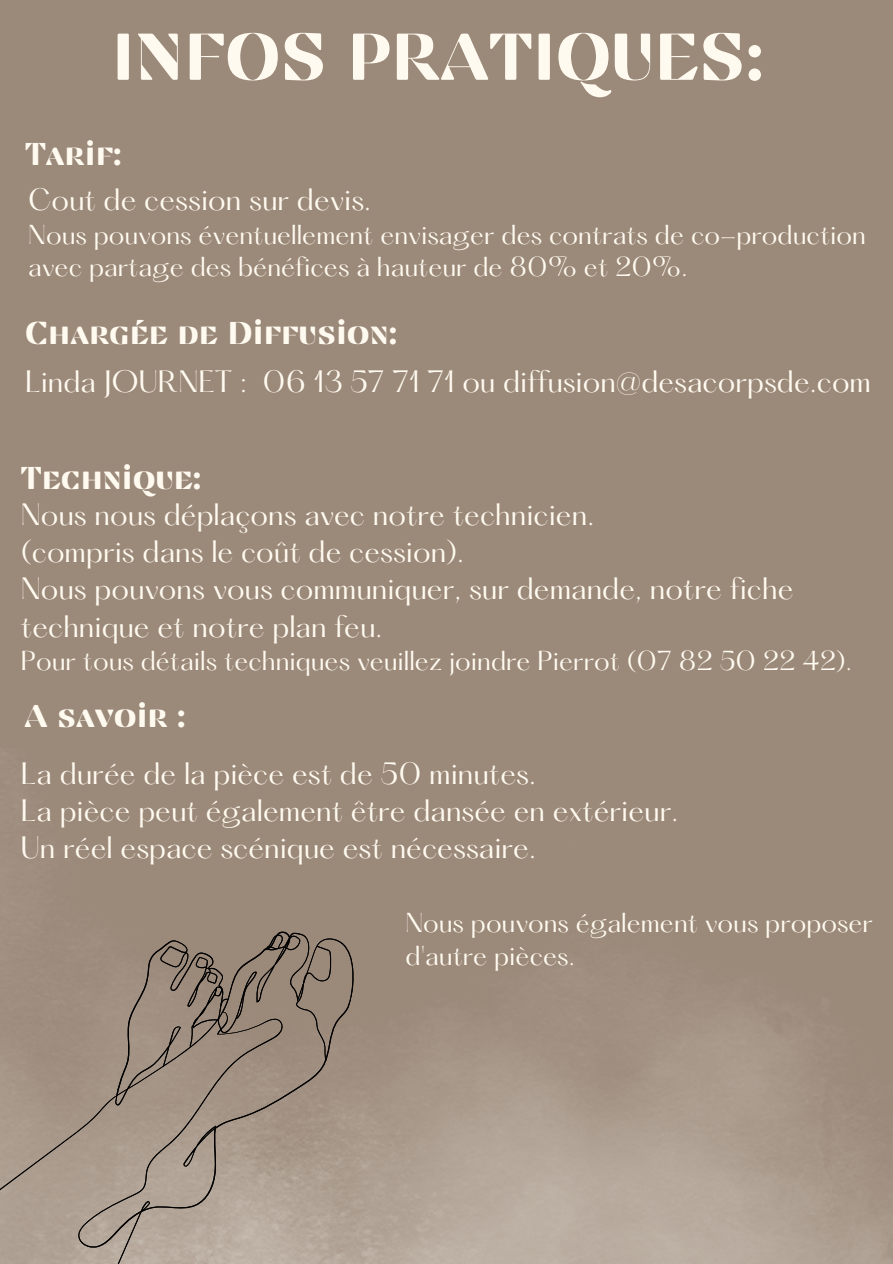
<style>
.page{position:relative;width:893px;height:1264px;background:#fff}
.page>*{position:absolute;margin:0;border:0;box-sizing:border-box;transform-origin:0 0}
.t1{font:66px "Findel Display";color:#fffaef}
.t2{font:31.5px "Findel Display";color:#fffaef}
.t3{font:27px/37.2px "Hatton";color:#fffaef}
.t4{font:24px/32.7px "Hatton";color:#fffaef}
</style>
<div class="page">
<div style="left:0;top:0;width:892px;height:1263px;background:#9b897a"></div>
<img style="left:0;top:753px;width:892px;height:509px">
<svg style="left:0;top:875px;width:364px;height:388px"></svg>
<svg style="left:264px;top:929px;width:87px;height:131px"></svg>
<svg style="left:110px;top:1196px;width:40px;height:67px"></svg>
<svg style="left:111px;top:933px;width:146px;height:182px"></svg>
<p class="t1" style="left:112px;top:18px;width:653px">INFOS PRATIQUES:</p>
<p class="t2" style="left:25px;top:136px;width:98px">Tarif:</p>
<p class="t3" style="left:28px;top:184px;width:344px">Cout de cession sur devis.</p>
<p class="t4" style="left:28px;top:220px;width:839px">Nous pouvons éventuellement envisager des contrats de co-production avec partage des bénéfices à hauteur de 80% et 20%.</p>
<p class="t2" style="left:25px;top:315px;width:374px">Chargée de Diffusion:</p>
<p class="t3" style="left:25px;top:366px;width:847px">Linda JOURNET : 06 13 57 71 71 ou diffusion@desacorpsde.com</p>
<p class="t2" style="left:21px;top:460px;width:182px">Technique:</p>
<p class="t3" style="left:21px;top:499px;width:575px">Nous nous déplaçons avec notre technicien.</p>
<p class="t3" style="left:21px;top:536px;width:445px">(compris dans le coût de cession).</p>
<p class="t3" style="left:21px;top:573px;width:774px">Nous pouvons vous communiquer, sur demande, notre fiche technique et notre plan feu.</p>
<p class="t4" style="left:21px;top:647px;width:832px">Pour tous détails techniques veuillez joindre Pierrot (07 82 50 22 42).</p>
<p class="t2" style="left:25px;top:698px;width:163px">A savoir :</p>
<p class="t3" style="left:21px;top:757px;width:516px">La durée de la pièce est de 50 minutes.</p>
<p class="t3" style="left:21px;top:794px;width:659px">La pièce peut également être dansée en extérieur.</p>
<p class="t3" style="left:21px;top:832px;width:516px">Un réel espace scénique est nécessaire.</p>
<p class="t4" style="left:405px;top:909px;width:469px">Nous pouvons également vous proposer</p>
<p class="t4" style="left:405px;top:941px;width:171px">d'autre pièces.</p>
</div>
